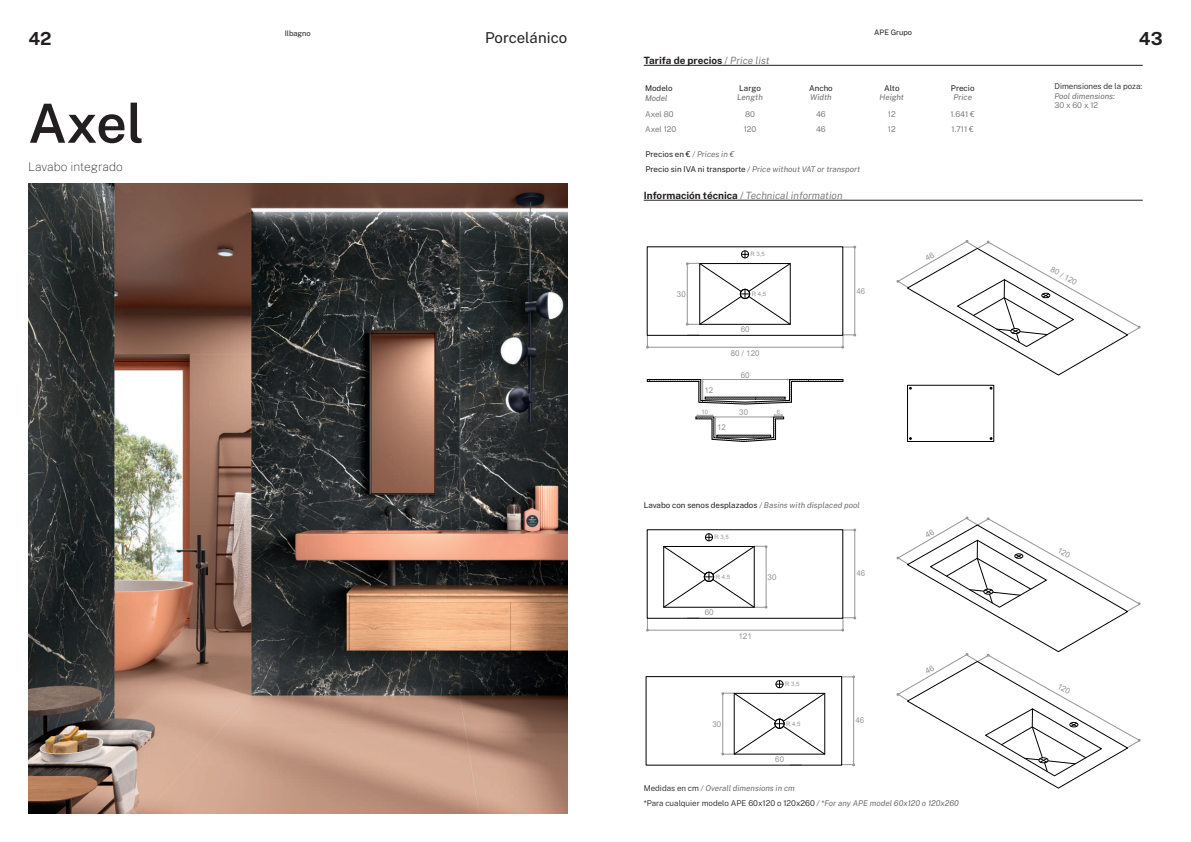
<style>
.page{position:relative;width:1191px;height:842px;background:#fff}
.page>*{position:absolute;margin:0;border:0;box-sizing:border-box;transform-origin:0 0}
.t1{font:600 54px "Public Sans";color:#231f20}
.t2{font:700 18px "Public Sans";color:#231f20}
.t3{font:15px "Public Sans";color:#231f20}
.t4{font:100 12px "Public Sans";color:#231f20}
.t5{font:italic 300 10px "Public Sans";color:#6c6d70}
.t6{font:700 10px "Public Sans";color:#231f20}
.t7{font:italic 8px/14.9px "Public Sans";color:#6c6d70}
.t8{font:8px "Public Sans";color:#231f20}
.t9{font:300 8px "Public Sans";color:#6c6d70}
.t10{font:8px "Arial";color:#939598}
.t11{font:300 8px "Public Sans";color:#231f20}
.t12{font:8px "Public Sans";color:#939598;scale:.86 1}
.t13{font:7.5px "Public Sans";color:#231f20}
.t14{font:6px "Arial";color:#939598}
.s1{font-weight:300;color:#6c6d70}
.s2{font-weight:300;font-style:italic;color:#6c6d70}
.s3{font-style:italic;color:#6c6d70}
.s4{font-style:normal;color:#231f20}
.s5{font-weight:700;font-style:normal;color:#231f20}
.s6{font-style:normal}
.s7{font-weight:300;font-style:normal;color:#231f20}
</style>
<div class="page">
<hr style="left:643px;top:65px;width:499px;height:1px;background:#231f20">
<hr style="left:643px;top:200px;width:499px;height:1px;background:#231f20">
<div style="left:907px;top:385px;width:87px;height:57px;border:1px solid #000001"></div>
<hr style="left:647px;top:347px;width:196px;height:1px;background:#939598">
<svg style="left:646px;top:335px;width:3px;height:14px"></svg>
<hr style="left:854px;top:247px;width:1px;height:88px;background:#939598">
<svg style="left:841px;top:334px;width:15px;height:15px"></svg>
<svg style="left:843px;top:246px;width:13px;height:2px"></svg>
<div style="left:647px;top:246px;width:196px;height:90px;border:1px solid #000001"></div>
<div style="left:741px;top:250px;width:8px;height:8px;border:1px solid #000001;border-radius:50%"></div>
<svg style="left:686px;top:251px;width:105px;height:75px"></svg>
<svg style="left:695px;top:414px;width:89px;height:28px"></svg>
<svg style="left:647px;top:378px;width:196px;height:26px"></svg>
<hr style="left:647px;top:630px;width:196px;height:1px;background:#939598">
<svg style="left:646px;top:618px;width:3px;height:13px"></svg>
<hr style="left:854px;top:530px;width:1px;height:88px;background:#939598">
<svg style="left:841px;top:617px;width:15px;height:14px"></svg>
<svg style="left:843px;top:529px;width:13px;height:2px"></svg>
<div style="left:647px;top:529px;width:196px;height:90px;border:1px solid #000001"></div>
<div style="left:705px;top:533px;width:8px;height:8px;border:1px solid #000001;border-radius:50%"></div>
<svg style="left:663px;top:534px;width:104px;height:74px"></svg>
<hr style="left:853px;top:677px;width:1px;height:88px;background:#939598">
<svg style="left:841px;top:763px;width:14px;height:3px"></svg>
<svg style="left:842px;top:675px;width:13px;height:3px"></svg>
<svg style="left:789px;top:765px;width:12px;height:1px"></svg>
<div style="left:645px;top:676px;width:197px;height:89px;border:1px solid #000001"></div>
<div style="left:775px;top:680px;width:8px;height:8px;border:1px solid #000001;border-radius:50%"></div>
<svg style="left:721px;top:681px;width:105px;height:74px"></svg>
<img style="left:28px;top:183px;width:539px;height:631px">
<svg style="left:896px;top:240px;width:244px;height:136px"></svg>
<svg style="left:896px;top:516px;width:244px;height:273px"></svg>
<p class="t13" style="left:285px;top:28px;width:28px">Ilbagno</p>
<p class="t13" style="left:874px;top:27px;width:39px">APE Grupo</p>
<h3 class="t3" style="left:485px;top:26px;width:83px">Porcelánico</h3>
<h2 class="t2" style="left:28px;top:26px;width:25px">42</h2>
<h2 class="t2" style="left:1138px;top:26px;width:25px">43</h2>
<p class="t8" style="left:645px;top:82px;width:29px">Modelo</p>
<p class="t8" style="left:739px;top:82px;width:23px">Largo</p>
<p class="t8" style="left:809px;top:82px;width:25px">Ancho</p>
<p class="t8" style="left:884px;top:82px;width:17px">Alto</p>
<p class="t8" style="left:951px;top:82px;width:25px">Precio</p>
<p class="t7" style="left:645px;top:91px;width:24px">Model</p>
<p class="t7" style="left:737px;top:89px;width:27px">Length</p>
<p class="t7" style="left:810px;top:89px;width:23px">Width</p>
<p class="t7" style="left:879px;top:89px;width:26px">Height</p>
<p class="t7" style="left:953px;top:89px;width:20px">Price</p>
<p class="t9" style="left:645px;top:109px;width:30px">Axel 80</p>
<p class="t9" style="left:745px;top:109px;width:11px">80</p>
<p class="t9" style="left:816px;top:109px;width:11px">46</p>
<p class="t9" style="left:888px;top:109px;width:9px">12</p>
<p class="t9" style="left:950px;top:109px;width:26px">1.641 €</p>
<p class="t9" style="left:645px;top:123px;width:33px">Axel 120</p>
<p class="t9" style="left:743px;top:123px;width:14px">120</p>
<p class="t9" style="left:816px;top:123px;width:11px">46</p>
<p class="t9" style="left:888px;top:123px;width:9px">12</p>
<p class="t9" style="left:951px;top:123px;width:24px">1.711 €</p>
<p class="t6" style="left:643px;top:53px;width:127px">Tarifa de precios <span class="s1">/</span> <span class="s2">Price list</span></p>
<p class="t11" style="left:1054px;top:80px;width:89px">Dimensiones de la poza:</p>
<p class="t7" style="left:1054px;top:88px;width:62px">Pool dimensions:</p>
<p class="t9" style="left:1054px;top:99px;width:45px">30 x 60 x 12</p>
<h1 class="t1" style="left:28px;top:84px;width:117px">Axel</h1>
<h3 class="t4" style="left:28px;top:158px;width:96px">Lavabo integrado</h3>
<p class="t8" style="left:645px;top:148px;width:90px">Precios en € <span class="s3">/ Prices in €</span></p>
<p class="t7" style="left:645px;top:161px;width:216px"><span class="s4">Precio sin IVA ni transporte</span> / Price without VAT or transport</p>
<p class="t5" style="left:643px;top:188px;width:200px"><span class="s5">Información técnica</span> <span class="s6">/</span> Technical information</p>
<p class="t10" style="left:677px;top:289px;width:10px">30</p>
<p class="t14" style="left:750px;top:250px;width:16px">R 3,5</p>
<p class="t14" style="left:751px;top:290px;width:16px">R 4,5</p>
<p class="t10" style="left:740px;top:324px;width:10px">60</p>
<p class="t10" style="left:730px;top:348px;width:30px">80 / 120</p>
<p class="t10" style="left:740px;top:370px;width:10px">60</p>
<p class="t10" style="left:739px;top:407px;width:10px">30</p>
<p class="t10" style="left:704px;top:385px;width:10px">12</p>
<p class="t14" style="left:701px;top:408px;width:8px">10</p>
<p class="t14" style="left:776px;top:408px;width:5px">6</p>
<p class="t10" style="left:717px;top:422px;width:10px">12</p>
<p class="t12" style="left:856px;top:285px;width:12px">46</p>
<p class="t8" style="left:643px;top:499px;width:218px">Lavabo con senos desplazados <span class="s3">/ Basins with displaced pool</span></p>
<p class="t14" style="left:714px;top:533px;width:16px">R 3,5</p>
<p class="t14" style="left:715px;top:573px;width:16px">R 4,5</p>
<p class="t10" style="left:704px;top:607px;width:10px">60</p>
<p class="t10" style="left:738px;top:631px;width:15px">121</p>
<p class="t10" style="left:712px;top:718px;width:10px">30</p>
<p class="t10" style="left:767px;top:572px;width:10px">30</p>
<p class="t14" style="left:785px;top:680px;width:16px">R 3,5</p>
<p class="t14" style="left:786px;top:720px;width:16px">R 4,5</p>
<p class="t10" style="left:775px;top:754px;width:10px">60</p>
<p class="t12" style="left:856px;top:568px;width:12px">46</p>
<p class="t12" style="left:855px;top:715px;width:12px">46</p>
<p class="t7" style="left:643px;top:780px;width:317px"><span class="s7">Medidas en cm</span> / Overall dimensions in cm<br><span class="s7">*Para cualquier modelo APE 60x120 o 120x260</span> / *For any APE model 60x120 o 120x260</p>
<p class="t10" style="left:1053px;top:264px;width:30px;rotate:29deg">80 / 120</p>
</div>
